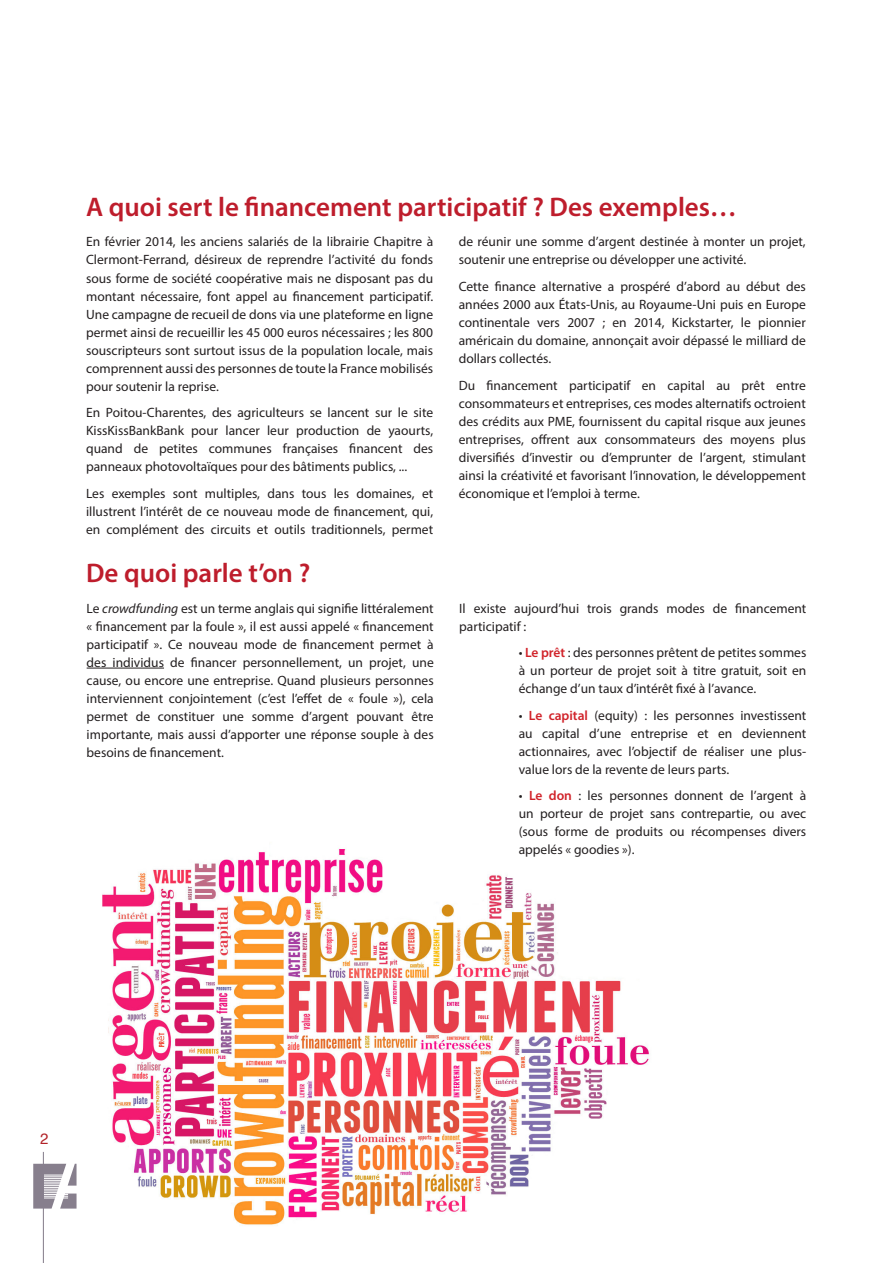
<style>
.page{position:relative;width:893px;height:1263px;background:#fff}
.page>*{position:absolute;margin:0;border:0;box-sizing:border-box;transform-origin:0 0}
.Grand_titre{font:600 27px "Myriad Pro";color:#be1d2c}
.t1{font:15px "Helvetica";color:#b22429}
.texte{font:13.5px/18px "Myriad Pro";color:#231f20;text-align:justify}
.s1{font-style:italic}
.s2{font-weight:600;color:#d1232a}
</style>
<div class="page">
<svg style="left:33px;top:1164px;width:44px;height:44px"></svg>
<hr style="left:43px;top:1152px;width:1px;height:111px;background:#877f8d">
<img style="left:102px;top:849px;width:547px;height:377px">
<hr style="left:87px;top:668px;width:77px;height:1px;background:#231f20">
<p class="Grand_titre" style="left:86px;top:190px;width:652px">A quoi sert le financement participatif ? Des exemples…</p>
<p class="texte" style="left:86px;top:233px;width:349px">En février 2014, les anciens salariés de la librairie Chapitre à Clermont-Ferrand, désireux de reprendre l’activité du fonds sous forme de société coopérative mais ne disposant pas du montant nécessaire, font appel au financement participatif.<br>Une campagne de recueil de dons via une plateforme en ligne permet ainsi de recueillir les 45 000 euros nécessaires ; les 800 souscripteurs sont surtout issus de la population locale, mais comprennent aussi des personnes de toute la France mobilisés pour soutenir la reprise.</p>
<p class="texte" style="left:86px;top:403px;width:349px">En Poitou-Charentes, des agriculteurs se lancent sur le site KissKissBankBank pour lancer leur production de yaourts, quand de petites communes françaises financent des panneaux photovoltaïques pour des bâtiments publics, ...</p>
<p class="texte" style="left:86px;top:484px;width:349px">Les exemples sont multiples, dans tous les domaines, et illustrent l’intérêt de ce nouveau mode de financement, qui, en complément des circuits et outils traditionnels, permet</p>
<p class="Grand_titre" style="left:86px;top:556px;width:226px">De quoi parle t’on ?</p>
<p class="texte" style="left:459px;top:233px;width:349px">de réunir une somme d’argent destinée à monter un projet, soutenir une entreprise ou développer une activité.</p>
<p class="texte" style="left:459px;top:277px;width:349px">Cette finance alternative a prospéré d’abord au début des années 2000 aux États-Unis, au Royaume-Uni puis en Europe continentale vers 2007 ; en 2014, Kickstarter, le pionnier américain du domaine, annonçait avoir dépassé le milliard de dollars collectés.</p>
<p class="texte" style="left:459px;top:376px;width:349px">Du financement participatif en capital au prêt entre consommateurs et entreprises, ces modes alternatifs octroient des crédits aux PME, fournissent du capital risque aux jeunes entreprises, offrent aux consommateurs des moyens plus diversifiés d’investir ou d’emprunter de l’argent, stimulant ainsi la créativité et favorisant l’innovation, le développement économique et l’emploi à terme.</p>
<p class="texte" style="left:87px;top:599px;width:349px">Le <span class="s1">crowdfunding</span> est un terme anglais qui signifie littéralement « financement par la foule », il est aussi appelé « financement participatif ». Ce nouveau mode de financement permet à des individus de financer personnellement, un projet, une cause, ou encore une entreprise. Quand plusieurs personnes interviennent conjointement (c’est l’effet de « foule »), cela permet de constituer une somme d’argent pouvant être importante, mais aussi d’apporter une réponse souple à des besoins de financement.</p>
<p class="texte" style="left:459px;top:599px;width:349px">Il existe aujourd’hui trois grands modes de financement participatif :</p>
<p class="texte" style="left:519px;top:643px;width:289px">• <span class="s2">Le prêt</span> : des personnes prêtent de petites sommes à un porteur de projet soit à titre gratuit, soit en échange d’un taux d’intérêt fixé à l’avance.</p>
<p class="texte" style="left:519px;top:706px;width:289px">• <span class="s2">Le capital</span> (equity) : les personnes investissent au capital d’une entreprise et en deviennent actionnaires, avec l’objectif de réaliser une plus&shy;value lors de la revente de leurs parts.</p>
<p class="texte" style="left:519px;top:786px;width:289px">• <span class="s2">Le don</span> : les personnes donnent de l’argent à un porteur de projet sans contrepartie, ou avec (sous forme de produits ou récompenses divers appelés « goodies »).</p>
<p class="t1" style="left:40px;top:1127px;width:10px">2</p>
</div>
